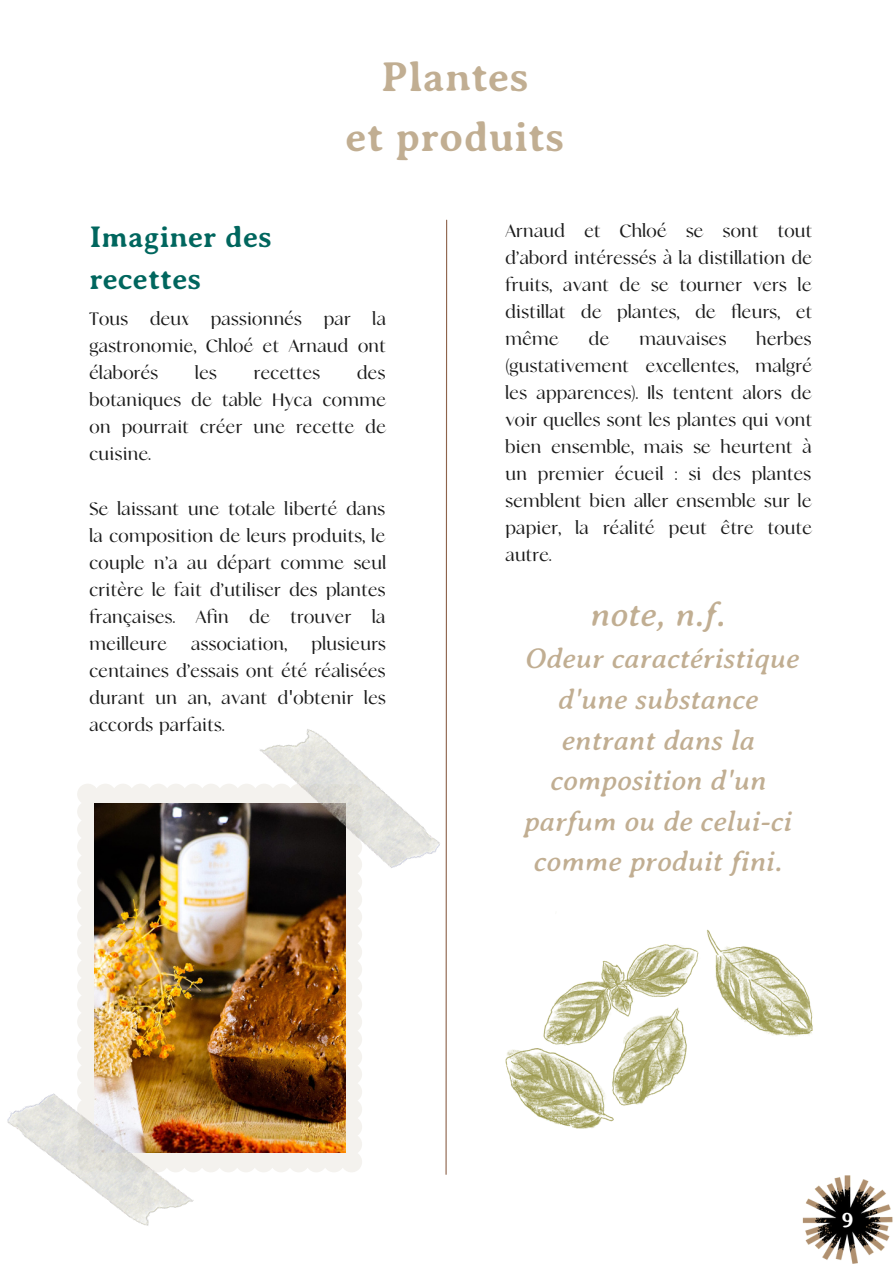
<style>
.page{position:relative;width:894px;height:1264px;background:#fff}
.page>*{position:absolute;margin:0;border:0;box-sizing:border-box;transform-origin:0 0}
.t1{font:700 42.9px/59.7px "Averia Serif";color:#c1ae92;text-align:center}
.t2{font:italic 35.4px "Averia Serif";color:#c1ae92}
.t3{font:700 30.45px/41.7px "Averia Serif";color:#00665e}
.t4{font:italic 29.4px/40.5px "Averia Serif";color:#c1ae92;text-align:center}
.t5{font:700 22.2px "Averia Serif";color:#fff}
.t6{font:19.5px/27px "Analogue";letter-spacing:.015em;color:#1b1b1b;text-align:justify}
.s1{font-family:"Noto Sans"}
</style>
<div class="page">
<svg style="left:445px;top:219px;width:2px;height:956px;background:#c0a99c"></svg>
<img style="left:505px;top:929px;width:307px;height:199px">
<svg style="left:77px;top:784px;width:285px;height:388px;background:#ebe6df"></svg>
<img style="left:95px;top:804px;width:250px;height:347px">
<img style="left:256px;top:729px;width:184px;height:170px">
<img style="left:7px;top:1060px;width:189px;height:166px">
<img style="left:802px;top:1175px;width:91px;height:88px">
<h1 class="t1" style="left:345px;top:47px;width:220px">Plantes<br>et produits</h1>
<h3 class="t3" style="left:89px;top:216px;width:184px">Imaginer des recettes</h3>
<p class="t6" style="left:89px;top:306px;width:298px">Tous deux passionnés par la gastronomie, Chloé et Arnaud ont élaborés</p>
<p class="t6" style="left:89px;top:360px;width:298px;text-indent:267px">des botaniques de table Hyca comme on pourrait créer une recette de cuisine.</p>
<p class="t6" style="left:89px;top:495px;width:298px">Se laissant une totale liberté dans la composition de leurs produits, le couple n’a au départ comme seul critère le fait d’utiliser des plantes françaises. Afin de trouver la meilleure association, plusieurs centaines d’essais ont été réalisées durant un an, avant d<span class="s1">'</span>obtenir les accords parfaits.</p>
<p class="t6" style="left:195px;top:360px;width:23px">les</p>
<p class="t6" style="left:254px;top:360px;width:68px">recettes</p>
<p class="t6" style="left:505px;top:218px;width:308px">Arnaud et Chloé se sont tout d’abord intéressés à la distillation de fruits, avant de se tourner vers le distillat de plantes, de fleurs, et même</p>
<p class="t6" style="left:505px;top:326px;width:308px;text-indent:251px">herbes (gustativement excellentes, malgré les apparences). Ils tentent alors de voir quelles sont les plantes qui vont bien ensemble, mais se heurtent à un premier écueil : si des plantes semblent bien aller ensemble sur le papier, la réalité peut être toute autre.</p>
<p class="t6" style="left:588px;top:326px;width:22px">de</p>
<p class="t6" style="left:639px;top:326px;width:88px">mauvaises</p>
<h2 class="t2" style="left:590px;top:594px;width:137px">note, n.f.</h2>
<h3 class="t4" style="left:524px;top:638px;width:276px">Odeur caractéristique d'une substance entrant dans la composition d'un parfum ou de celui-ci comme produit fini.</h3>
<p class="t5" style="left:841px;top:1207px;width:14px">9</p>
</div>
